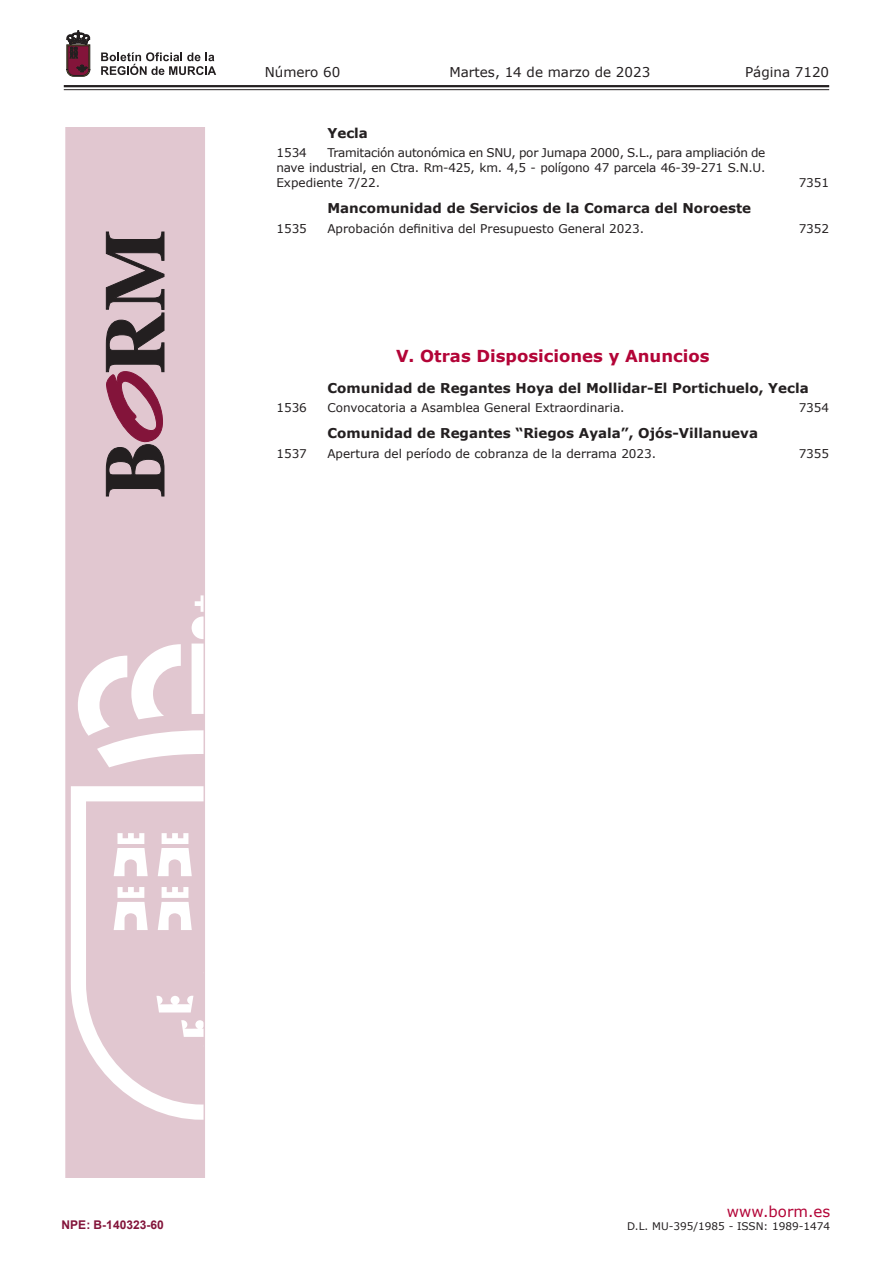
<style>
.page{position:relative;width:893px;height:1263px;background:#fff}
.page>*{position:absolute;margin:0;border:0;box-sizing:border-box;transform-origin:0 0}
.t1{font:700 16.5px "Verdana";color:#b30437}
.t2{font:15px "Verdana";color:#b30437}
.t3{font:700 13.5px "Verdana";color:#231f20}
.t4{font:13.5px "Verdana";color:#231f20}
.t5{font:12px/15px "Verdana";color:#231f20;text-align:justify}
.t6{font:700 12px "Arial";color:#83143a}
.t7{font:10.5px "Verdana";color:#231f20}
</style>
<div class="page">
<hr style="left:64px;top:85px;width:765px;height:2px;background:#231f20">
<hr style="left:64px;top:89px;width:765px;height:1px;background:#231f20">
<svg style="left:101px;top:52px;width:115px;height:23px"></svg>
<svg style="left:67px;top:31px;width:23px;height:45px"></svg>
<svg style="left:65px;top:128px;width:140px;height:1050px;background:#e5cfd7"></svg>
<svg style="left:106px;top:232px;width:58px;height:264px;background:#8b6f79"></svg>
<p class="t4" style="left:265px;top:62px;width:77px">Número 60</p>
<p class="t4" style="left:449px;top:62px;width:202px">Martes, 14 de marzo de 2023</p>
<p class="t4" style="left:745px;top:62px;width:86px">Página 7120</p>
<p class="t3" style="left:327px;top:123px;width:42px">Yecla</p>
<p class="t5" style="left:276px;top:145px;width:491px;text-indent:51px">Tramitación autonómica en SNU, por Jumapa 2000, S.L., para ampliación de nave industrial, en Ctra. Rm-425, km. 4,5 - polígono 47 parcela 46-39-271 S.N.U.<br>Expediente 7/22.</p>
<p class="t5" style="left:276px;top:145px;width:32px">1534</p>
<p class="t3" style="left:327px;top:199px;width:425px">Mancomunidad de Servicios de la Comarca del Noroeste</p>
<p class="t5" style="left:799px;top:175px;width:32px">7351</p>
<p class="t5" style="left:276px;top:221px;width:32px">1535</p>
<p class="t5" style="left:327px;top:221px;width:318px">Aprobación definitiva del Presupuesto General 2023.</p>
<p class="t5" style="left:799px;top:221px;width:32px">7352</p>
<h1 class="t1" style="left:396px;top:345px;width:315px">V. Otras Disposiciones y Anuncios</h1>
<p class="t3" style="left:327px;top:378px;width:483px">Comunidad de Regantes Hoya del Mollidar-El Portichuelo, Yecla</p>
<p class="t5" style="left:276px;top:400px;width:32px">1536</p>
<p class="t5" style="left:327px;top:400px;width:299px">Convocatoria a Asamblea General Extraordinaria.</p>
<p class="t5" style="left:799px;top:400px;width:32px">7354</p>
<p class="t3" style="left:327px;top:424px;width:432px">Comunidad de Regantes “Riegos Ayala”, Ojós-Villanueva</p>
<p class="t5" style="left:276px;top:446px;width:32px">1537</p>
<p class="t5" style="left:327px;top:446px;width:330px">Apertura del período de cobranza de la derrama 2023.</p>
<p class="t5" style="left:799px;top:446px;width:32px">7355</p>
<p class="t6" style="left:62px;top:1216px;width:104px">NPE: B-140323-60</p>
<p class="t2" style="left:727px;top:1201px;width:105px">www.borm.es</p>
<p class="t7" style="left:627px;top:1218px;width:205px">D.L. MU-395/1985 - ISSN: 1989-1474</p>
</div>
